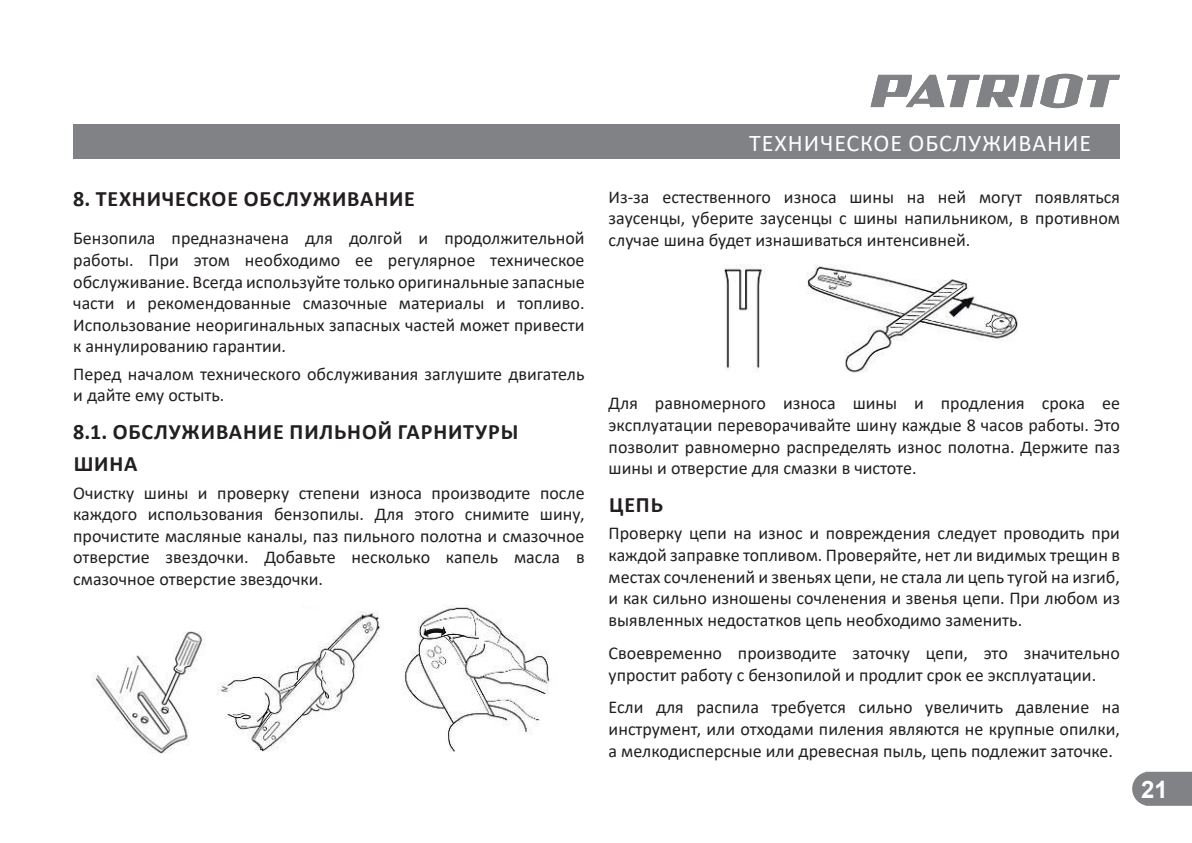
<style>
.page{position:relative;width:1192px;height:843px;background:#fff}
.page>*{position:absolute;margin:0;border:0;box-sizing:border-box;transform-origin:0 0}
.t1{font:24px "Calibri";letter-spacing:.04em;color:#fff}
.t2{font:700 24px "Arial";color:#fff}
.t3{font:700 22px/32px "Calibri";letter-spacing:.04em;color:#231f20}
.t4{font:18px/21.6px "Calibri";color:#231f20;text-align:justify}
</style>
<div class="page">
<div style="left:73px;top:124px;width:1047px;height:34px;background:#808285"></div>
<svg style="left:1132px;top:771px;width:60px;height:34px"></svg>
<div style="left:73px;top:125px;width:1047px;height:34px;background:#808285"></div>
<svg style="left:870px;top:74px;width:250px;height:34px"></svg>
<img style="left:724px;top:264px;width:293px;height:109px">
<img style="left:217px;top:605px;width:334px;height:146px">
<img style="left:92px;top:631px;width:113px;height:122px">
<p class="t3" style="left:73px;top:182px;width:343px">8. ТЕХНИЧЕСКОЕ ОБСЛУЖИВАНИЕ</p>
<p class="t4" style="left:73px;top:227px;width:513px">Бензопила предназначена для долгой и продолжительной работы. При этом необходимо ее регулярное техническое обслуживание. Всегда используйте только оригинальные запасные части и рекомендованные смазочные материалы и топливо.<br>Использование неоригинальных запасных частей может привести к аннулированию гарантии.</p>
<p class="t4" style="left:73px;top:362px;width:513px">Перед началом технического обслуживания заглушите двигатель и дайте ему остыть.</p>
<p class="t3" style="left:73px;top:415px;width:446px">8.1. ОБСЛУЖИВАНИЕ ПИЛЬНОЙ ГАРНИТУРЫ<br>ШИНА</p>
<p class="t4" style="left:73px;top:481px;width:513px">Очистку шины и проверку степени износа производите после каждого использования бензопилы. Для этого снимите шину, прочистите масляные каналы, паз пильного полотна и смазочное отверстие звездочки. Добавьте несколько капель масла в смазочное отверстие звездочки.</p>
<h1 class="t1" style="left:749px;top:126px;width:343px">ТЕХНИЧЕСКОЕ ОБСЛУЖИВАНИЕ</h1>
<p class="t4" style="left:609px;top:185px;width:513px">Из-за естественного износа шины на ней могут появляться заусенцы, уберите заусенцы с шины напильником, в противном случае шина будет изнашиваться интенсивней.</p>
<p class="t4" style="left:609px;top:392px;width:513px">Для равномерного износа шины и продления срока ее эксплуатации переворачивайте шину каждые 8 часов работы. Это позволит равномерно распределять износ полотна. Держите паз шины и отверстие для смазки в чистоте.</p>
<p class="t3" style="left:609px;top:488px;width:55px">ЦЕПЬ</p>
<p class="t4" style="left:608px;top:522px;width:513px">Проверку цепи на износ и повреждения следует проводить при каждой заправке топливом. Проверяйте, нет ли видимых трещин в местах сочленений и звеньях цепи, не стала ли цепь тугой на изгиб, и как сильно изношены сочленения и звенья цепи. При любом из выявленных недостатков цепь необходимо заменить.</p>
<p class="t4" style="left:608px;top:641px;width:513px">Своевременно производите заточку цепи, это значительно упростит работу с бензопилой и продлит срок ее эксплуатации.</p>
<p class="t4" style="left:608px;top:695px;width:513px">Если для распила требуется сильно увеличить давление на инструмент, или отходами пиления являются не крупные опилки, а мелкодисперсные или древесная пыль, цепь подлежит заточке.</p>
<h1 class="t2" style="left:1141px;top:774px;width:28px">21</h1>
</div>
